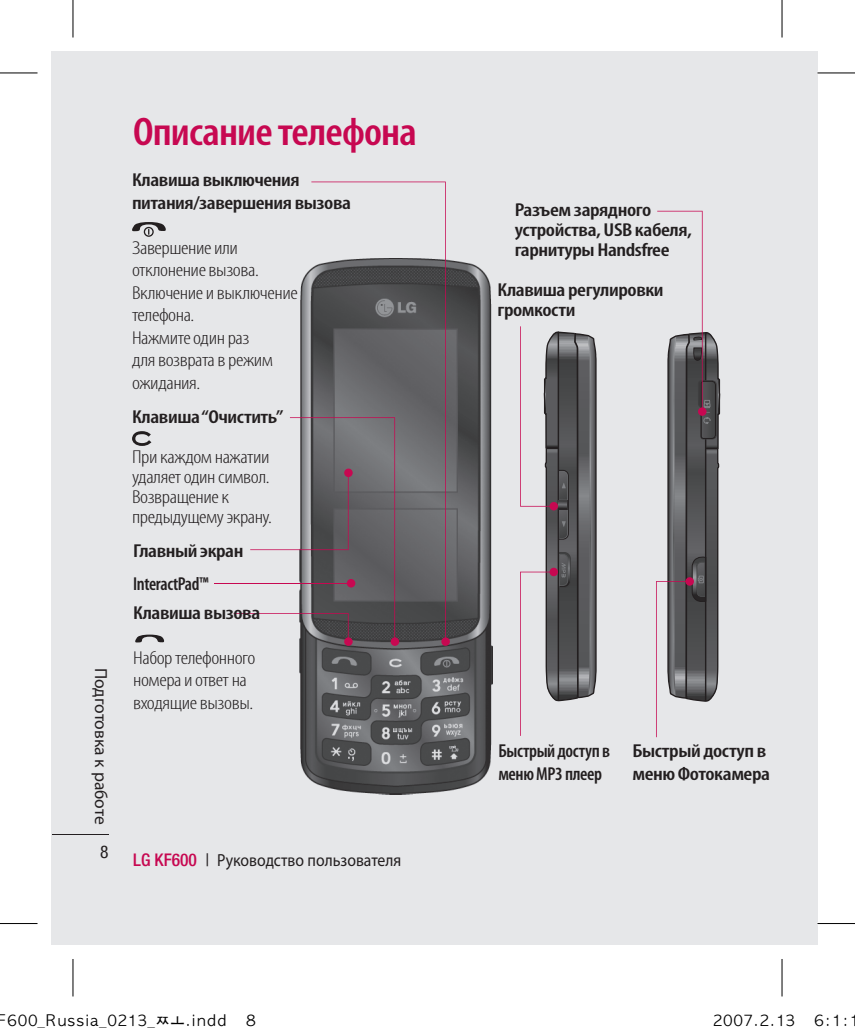
<style>
.page{position:relative;width:855px;height:1034px;background:#fff}
.page>*{position:absolute;margin:0;border:0;box-sizing:border-box;transform-origin:0 0}
.t1{font:600 condensed 40px "Myriad Pro";letter-spacing:-.02em;color:#c70851;scale:1.1 1}
.t2{font:300 condensed 18.75px/22.5px "Myriad Pro";letter-spacing:-.02em;color:#231f20;scale:1.2 1}
.t3{font:600 condensed 18.75px/20px "Myriad Pro";letter-spacing:-.02em;color:#231f20;scale:1.2 1}
.t4{font:600 condensed 18.75px/22.5px "Myriad Pro";letter-spacing:-.02em;color:#231f20}
.t5{font:17.5px "Myriad Pro";color:#231f20;scale:.9 1}
.t6{font:17.5px "Myriad Pro";color:#231f20}
.t7{font:condensed 17.5px "Helvetica Neue LT Pro";color:#231f20}
.t8{font:15px "Apple Gothic";color:#000}
.s1{font-family:"Helvetica Neue LT Pro";font-weight:500;font-stretch:condensed;color:#c70851}
.s2{font-family:"Helvetica Neue LT Pro";font-stretch:condensed}
</style>
<div class="page">
<div style="left:52px;top:52px;width:730px;height:893px;background:#e6e7e9"></div>
<hr style="left:52px;top:834px;width:56px;height:1px;background:#231f20">
<div style="left:782px;top:52px;width:35px;height:893px;background:#e6e7e9"></div>
<div style="left:144px;top:227px;width:10px;height:10px;border:1px solid #231f20;border-radius:50%"></div>
<svg style="left:132px;top:222px;width:34px;height:12px"></svg>
<img style="left:300px;top:259px;width:192px;height:535px">
<div style="left:344px;top:637px;width:9px;height:9px;background:#c70851;border-radius:50%"></div>
<div style="left:390px;top:637px;width:9px;height:9px;background:#c70851;border-radius:50%"></div>
<div style="left:441px;top:637px;width:9px;height:9px;background:#c70851;border-radius:50%"></div>
<svg style="left:311px;top:182px;width:135px;height:458px"></svg>
<hr style="left:214px;top:583px;width:135px;height:1px;background:#c70851">
<svg style="left:132px;top:431px;width:19px;height:15px"></svg>
<svg style="left:135px;top:634px;width:29px;height:8px"></svg>
<svg style="left:234px;top:417px;width:161px;height:223px"></svg>
<svg style="left:520px;top:326px;width:77px;height:410px"></svg>
<svg style="left:656px;top:211px;width:64px;height:526px"></svg>
<hr style="left:0;top:73px;width:38px;height:1px;background:#000">
<hr style="left:817px;top:73px;width:38px;height:1px;background:#000">
<hr style="left:0;top:923px;width:38px;height:1px;background:#000">
<hr style="left:817px;top:923px;width:38px;height:1px;background:#000">
<hr style="left:73px;top:0;width:1px;height:38px;background:#000">
<hr style="left:73px;top:959px;width:1px;height:37px;background:#000">
<hr style="left:781px;top:0;width:1px;height:38px;background:#000">
<hr style="left:781px;top:959px;width:1px;height:37px;background:#000">
<p class="t6" style="left:112px;top:668px;width:158px;rotate:90deg">Подготовка к работе</p>
<p class="t7" style="left:100px;top:842px;width:10px">8</p>
<h1 class="t1" style="left:133px;top:108px;width:259px">Описание телефона</h1>
<p class="t3" style="left:132px;top:168px;width:184px;line-height:22.5px">Клавиша выключения питания/завершения вызова</p>
<p class="t2" style="left:132px;top:236px;width:140px">Завершение или отклонение вызова.<br>Включение и выключение телефона.<br>Нажмите один раз<br>для возврата в режим ожидания.</p>
<p class="t3" style="left:132px;top:406px;width:127px">Клавиша “Очистить”</p>
<p class="t2" style="left:132px;top:446px;width:118px;line-height:20px">При каждом нажатии удаляет один символ.<br>Возвращение к предыдущему экрану.</p>
<p class="t3" style="left:133px;top:534px;width:93px;line-height:32.8px">Главный экран<br>InteractPad™</p>
<p class="t3" style="left:133px;top:602px;width:107px">Клавиша вызова</p>
<p class="t2" style="left:133px;top:646px;width:103px">Набор телефонного номера и ответ на входящие вызовы.</p>
<p class="t5" style="left:133px;top:849px;width:299px"><span class="s1">LG KF600</span> <span class="s2">|</span> Руководство пользователя</p>
<p class="t3" style="left:514px;top:199px;width:149px">Разъем зарядного устройства, USB кабеля, гарнитуры Handsfree</p>
<p class="t3" style="left:497px;top:280px;width:140px">Клавиша регулировки громкости</p>
<p class="t4" style="left:498px;top:739px;width:113px">Быстрый доступ в меню МР3 плеер</p>
<p class="t3" style="left:632px;top:739px;width:116px;line-height:22.5px">Быстрый доступ в меню Фотокамера</p>
<p class="t8" style="left:-3px;top:1013px;width:260px">F600_Russia_0213_쪼.indd 8</p>
<p class="t8" style="left:712px;top:1013px;width:149px">2007.2.13 6:1:1</p>
</div>
